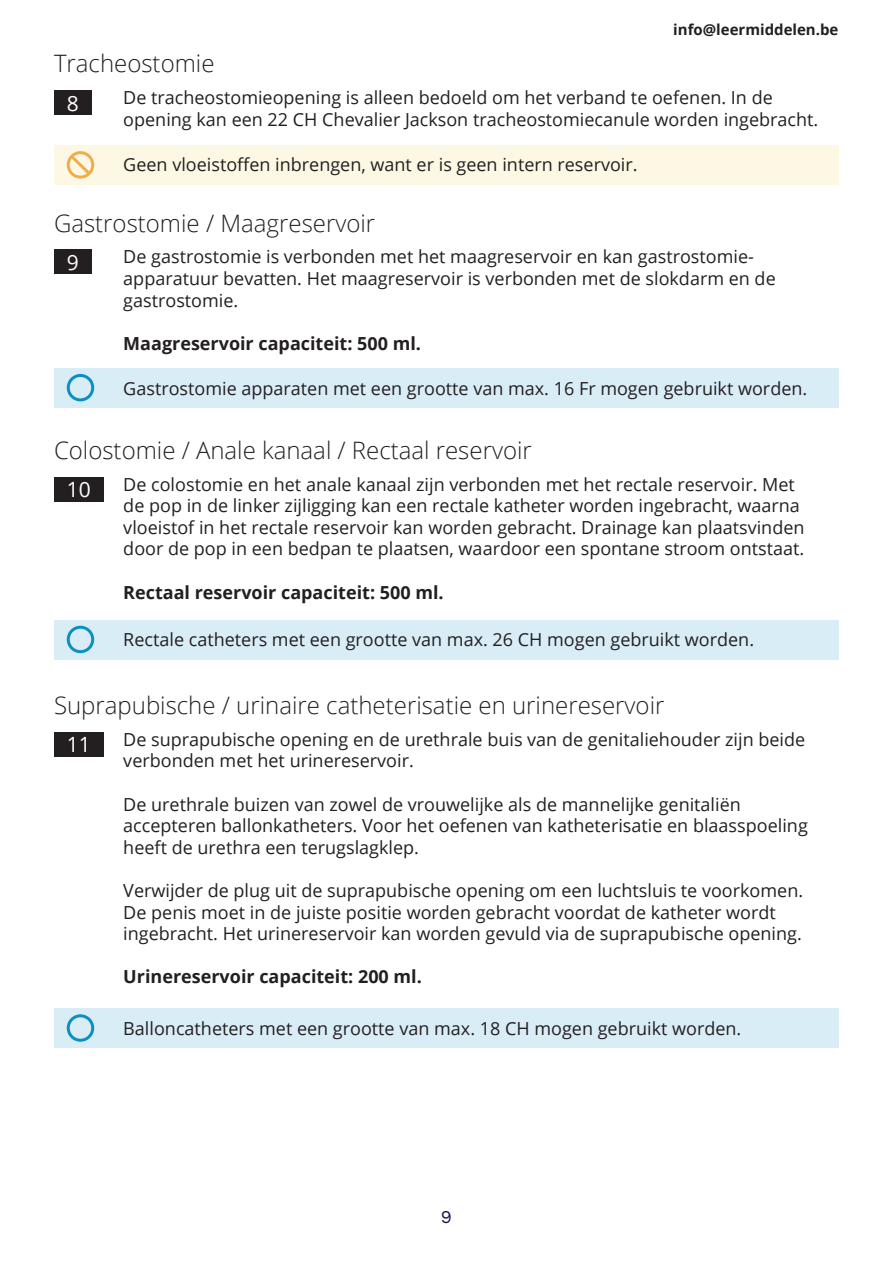
<style>
.page{position:relative;width:893px;height:1263px;background:#fff}
.page>*{position:absolute;margin:0;border:0;box-sizing:border-box;transform-origin:0 0}
.t1{font:300 24px "Open Sans";color:#231f20}
.t2{font:21px "Open Sans";color:#fff}
.t3{font:18px/21.6px "Open Sans";color:#231f20}
.t4{font:700 18px "Open Sans";color:#231f20}
.t5{font:18px "Work Sans";color:#181a4f}
.t6{font:700 15px "Open Sans";color:#231f20}
</style>
<div class="page">
<div style="left:54px;top:90px;width:38px;height:25px;background:#231f20"></div>
<div style="left:54px;top:145px;width:785px;height:40px;background:#fcf8e3"></div>
<div style="left:54px;top:250px;width:38px;height:24px;background:#231f20"></div>
<div style="left:54px;top:368px;width:785px;height:40px;background:#d9edf7"></div>
<div style="left:67px;top:374px;width:27px;height:27px;border:3px solid #0c8fc6;border-radius:50%"></div>
<div style="left:54px;top:477px;width:50px;height:24px;background:#231f20"></div>
<div style="left:54px;top:620px;width:785px;height:40px;background:#d9edf7"></div>
<div style="left:67px;top:626px;width:27px;height:27px;border:3px solid #0c8fc6;border-radius:50%"></div>
<div style="left:54px;top:732px;width:50px;height:24px;background:#231f20"></div>
<div style="left:54px;top:1008px;width:785px;height:40px;background:#d9edf7"></div>
<div style="left:67px;top:1014px;width:27px;height:28px;border:3px solid #0c8fc6;border-radius:50%"></div>
<div style="left:67px;top:151px;width:27px;height:28px;border:3px solid #f0ad4e;border-radius:50%"></div>
<svg style="left:67px;top:152px;width:27px;height:26px"></svg>
<p class="t6" style="left:673px;top:19px;width:167px">info@leermiddelen.be</p>
<p class="t1" style="left:54px;top:47px;width:162px">Tracheostomie</p>
<p class="t2" style="left:67px;top:89px;width:14px">8</p>
<p class="t3" style="left:123px;top:86px;width:697px">De tracheostomieopening is alleen bedoeld om het verband te oefenen. In de opening kan een 22 CH Chevalier Jackson tracheostomiecanule worden ingebracht.</p>
<p class="t3" style="left:123px;top:153px;width:516px">Geen vloeistoffen inbrengen, want er is geen intern reservoir.</p>
<p class="t1" style="left:54px;top:207px;width:323px">Gastrostomie / Maagreservoir</p>
<p class="t2" style="left:67px;top:248px;width:14px">9</p>
<p class="t3" style="left:123px;top:246px;width:654px">De gastrostomie is verbonden met het maagreservoir en kan gastrostomie&shy;apparatuur bevatten. Het maagreservoir is verbonden met de slokdarm en de gastrostomie.</p>
<p class="t4" style="left:123px;top:331px;width:299px">Maagreservoir capaciteit: 500 ml.</p>
<p class="t3" style="left:123px;top:377px;width:685px">Gastrostomie apparaten met een grootte van max. 16 Fr mogen gebruikt worden.</p>
<p class="t1" style="left:54px;top:434px;width:479px">Colostomie / Anale kanaal / Rectaal reservoir</p>
<p class="t2" style="left:67px;top:475px;width:26px">10</p>
<p class="t3" style="left:123px;top:473px;width:683px">De colostomie en het anale kanaal zijn verbonden met het rectale reservoir. Met de pop in de linker zijligging kan een rectale katheter worden ingebracht, waarna vloeistof in het rectale reservoir kan worden gebracht. Drainage kan plaatsvinden door de pop in een bedpan te plaatsen, waardoor een spontane stroom ontstaat.</p>
<p class="t4" style="left:123px;top:579px;width:322px">Rectaal reservoir capaciteit: 500 ml.</p>
<p class="t3" style="left:123px;top:628px;width:632px">Rectale catheters met een grootte van max. 26 CH mogen gebruikt worden.</p>
<p class="t1" style="left:54px;top:689px;width:612px">Suprapubische / urinaire catheterisatie en urinereservoir</p>
<p class="t2" style="left:67px;top:730px;width:26px">11</p>
<p class="t3" style="left:123px;top:728px;width:683px">De suprapubische opening en de urethrale buis van de genitaliehouder zijn beide verbonden met het urinereservoir.</p>
<p class="t3" style="left:123px;top:793px;width:686px">De urethrale buizen van zowel de vrouwelijke als de mannelijke genitaliën accepteren ballonkatheters. Voor het oefenen van katheterisatie en blaasspoeling heeft de urethra een terugslagklep.</p>
<p class="t3" style="left:123px;top:879px;width:681px">Verwijder de plug uit de suprapubische opening om een luchtsluis te voorkomen.</p>
<p class="t3" style="left:123px;top:901px;width:680px">De penis moet in de juiste positie worden gebracht voordat de katheter wordt ingebracht. Het urinereservoir kan worden gevuld via de suprapubische opening.</p>
<p class="t4" style="left:123px;top:964px;width:300px">Urinereservoir capaciteit: 200 ml.</p>
<p class="t3" style="left:123px;top:1017px;width:620px">Balloncatheters met een grootte van max. 18 CH mogen gebruikt worden.</p>
<p class="t5" style="left:441px;top:1206px;width:13px">9</p>
</div>
